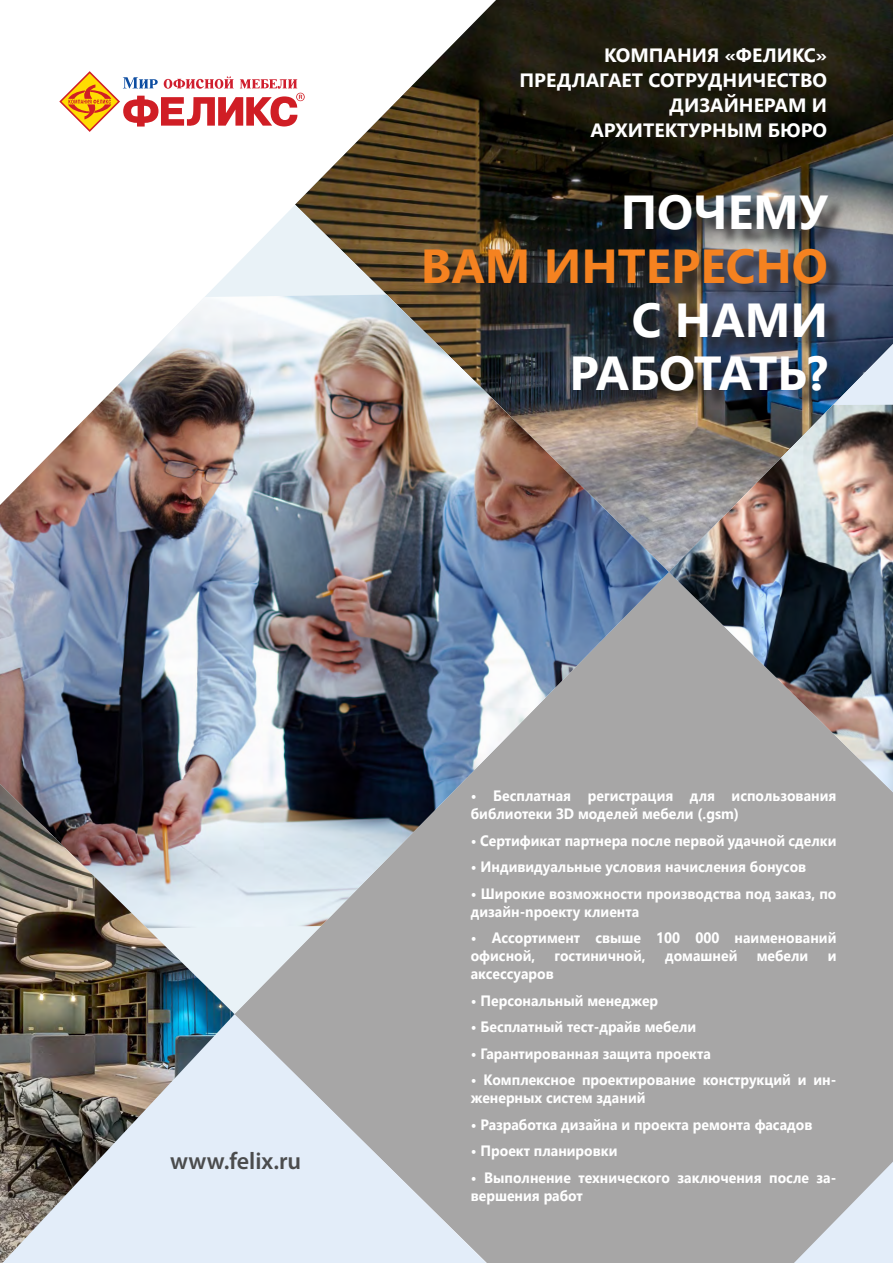
<style>
.page{position:relative;width:893px;height:1263px;background:#fff}
.page>*{position:absolute;margin:0;border:0;box-sizing:border-box;transform-origin:0 0}
.t1{font:700 47.7px/53.8px "Segoe UI";color:#f58220;text-align:right}
.t2{font:700 47.7px "Segoe UI";letter-spacing:-.035em;color:#fff}
.t3{font:700 47.7px "Segoe UI";color:#fff}
.t4{font:600 24px "Myriad Pro";color:#4b4c4d}
.t5{font:700 19.2px "Segoe UI";color:#fff}
.t6{font:700 15px/18px "Segoe UI";color:#fff;scale:.93 1}
.s1{color:#fff}
</style>
<div class="page">
<img style="left:295px;top:0;width:598px;height:344px">
<div style="left:486px;top:792px;width:407px;height:471px;background:#a7a6a6"></div>
<svg style="left:59px;top:71px;width:246px;height:61px"></svg>
<svg style="left:207px;top:205px;width:462px;height:813px;background:#b0aeab"></svg>
<img style="left:0;top:295px;width:669px;height:633px">
<svg style="left:846px;top:344px;width:47px;height:61px;background:#98a6b9"></svg>
<img style="left:669px;top:405px;width:224px;height:387px">
<div style="left:427px;top:197px;width:419px;height:213px;background:#231f20;opacity:.75"></div>
<svg style="left:235px;top:1014px;width:251px;height:249px;background:#c5c9cf"></svg>
<svg style="left:794px;top:1162px;width:99px;height:101px;background:#c5c9cf"></svg>
<img style="left:0;top:784px;width:235px;height:479px">
<p class="t5" style="left:604px;top:37px;width:225px">КОМПАНИЯ «ФЕЛИКС»</p>
<p class="t5" style="left:519px;top:62px;width:309px">ПРЕДЛАГАЕТ СОТРУДНИЧЕСТВО</p>
<p class="t5" style="left:669px;top:87px;width:159px">ДИЗАЙНЕРАМ И</p>
<p class="t5" style="left:590px;top:112px;width:238px">АРХИТЕКТУРНЫМ БЮРО</p>
<p class="t3" style="left:621px;top:167px;width:209px">ПОЧЕМУ</p>
<p class="t1" style="left:421px;top:235px;width:409px">ВАМ ИНТЕРЕСНО<br><span class="s1">С НАМИ</span></p>
<p class="t2" style="left:569px;top:328px;width:260px">РАБОТАТЬ?</p>
<p class="t4" style="left:170px;top:1146px;width:133px">www.felix.ru</p>
<p class="t6" style="left:471px;top:785px;width:395px">• Бесплатная регистрация для использования библиотеки ЗD моделей мебели (.gsm)</p>
<p class="t6" style="left:471px;top:830px;width:395px">• Сертификат партнера после первой удачной сделки</p>
<p class="t6" style="left:471px;top:856px;width:362px">• Индивидуальные условия начисления бонусов</p>
<p class="t6" style="left:471px;top:883px;width:395px">• Широкие возможности производства под заказ, по дизайн-nроекту клиента</p>
<p class="t6" style="left:471px;top:927px;width:395px">• Ассортимент свыше 100 000 наименований офисной,</p>
<p class="t6" style="left:555px;top:945px;width:99px">гостиничной,</p>
<p class="t6" style="left:665px;top:945px;width:79px">домашней</p>
<p class="t6" style="left:757px;top:945px;width:57px">мебели</p>
<p class="t6" style="left:828px;top:945px;width:11px">и</p>
<p class="t6" style="left:471px;top:963px;width:91px">аксессуаров</p>
<p class="t6" style="left:471px;top:990px;width:203px">• Персональный менеджер</p>
<p class="t6" style="left:471px;top:1016px;width:244px">• Бесплатный тест-драйв мебели</p>
<p class="t6" style="left:471px;top:1043px;width:260px">• Гарантированная защита проекта</p>
<p class="t6" style="left:471px;top:1069px;width:395px">• Комплексное проектирование конструкций и ин&shy;женерных систем зданий</p>
<p class="t6" style="left:471px;top:1114px;width:369px">• Разработка дизайна и проекта ремонта фасадов</p>
<p class="t6" style="left:471px;top:1140px;width:159px">• Проект планировки</p>
<p class="t6" style="left:471px;top:1167px;width:395px">• Выполнение технического заключения после за&shy;вершения работ</p>
</div>
